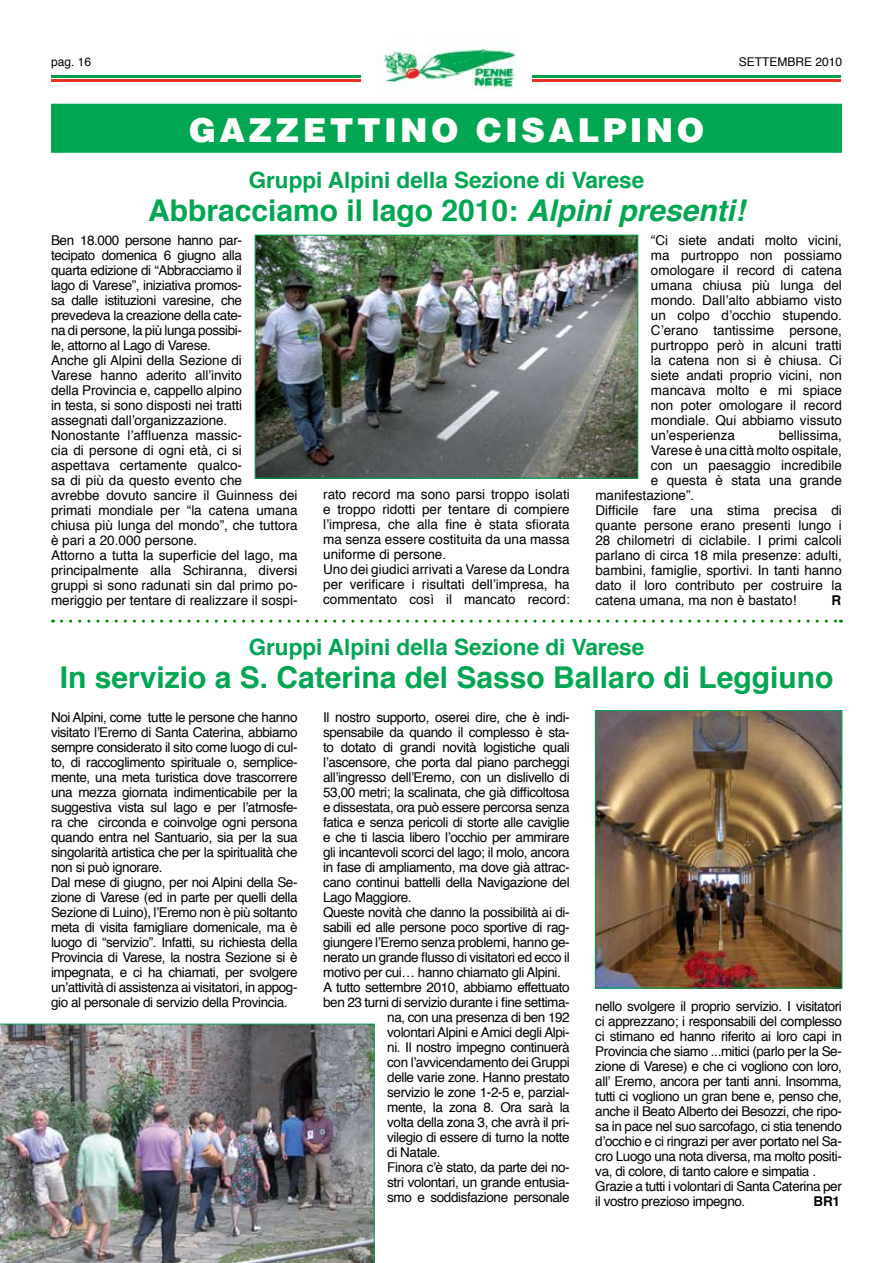
<style>
.page{position:relative;width:893px;height:1263px;background:#fff}
.page>*{position:absolute;margin:0;border:0;box-sizing:border-box;transform-origin:0 0}
.t1{font:900 33px "Helvetica";letter-spacing:.1em;color:#fff}
.t2{font:700 30px "Helvetica";color:#00a651}
.t3{font:700 22.5px "Helvetica";color:#00a651}
.t4{font:13.5px/15px "Helvetica";letter-spacing:-.03em;color:#000}
.t5{font:13.5px/15px "Helvetica";letter-spacing:-.01em;color:#000}
.t6{font:13.5px/15px "Helvetica";color:#000}
.t7{font:700 13.5px "Helvetica";color:#000}
.t8{font:12px "Helvetica";color:#000}
.s1{font-style:italic}
</style>
<div class="page">
<hr style="left:531px;top:80px;width:310px;height:2px;background:#e83226">
<hr style="left:531px;top:75px;width:310px;height:3px;background:#009d4c">
<hr style="left:51px;top:80px;width:310px;height:2px;background:#e83226">
<hr style="left:51px;top:75px;width:310px;height:3px;background:#009d4c">
<img style="left:361px;top:46px;width:171px;height:58px">
<div style="left:52px;top:104px;width:789px;height:48px;background:#00a651"></div>
<div style="left:51px;top:104px;width:791px;height:49px;border:2px solid #00a651"></div>
<img style="left:257px;top:237px;width:379px;height:239px">
<div style="left:255px;top:235px;width:383px;height:243px;border:1px solid #00a651"></div>
<img style="left:0;top:1024px;width:374px;height:239px">
<img style="left:597px;top:712px;width:243px;height:274px">
<div style="left:595px;top:710px;width:247px;height:278px;border:1px solid #00a651"></div>
<svg style="left:61px;top:620px;width:780px;height:3px"></svg>
<p class="t8" style="left:51px;top:52px;width:42px">pag. 16</p>
<p class="t8" style="left:739px;top:53px;width:105px">SETTEMBRE 2010</p>
<h1 class="t1" style="left:189px;top:108px;width:517px">GAZZETTINO CISALPINO</h1>
<h3 class="t3" style="left:249px;top:161px;width:397px">Gruppi Alpini della Sezione di Varese</h3>
<h2 class="t2" style="left:148px;top:186px;width:598px">Abbracciamo il lago 2010: <span class="s1">Alpini presenti!</span></h2>
<p class="t5" style="left:51px;top:233px;width:248px">Ben 18.000 persone hanno par-<br>tecipato domenica 6 giugno alla<br>quarta edizione di “Abbracciamo il<br>lago di Varese”, iniziativa promos-<br>sa dalle istituzioni varesine, che prevedeva la creazione della cate-<br>na di persone, la più lunga possibi-<br>le, attorno al Lago di Varese.<br>Anche gli Alpini della Sezione di<br>Varese hanno aderito all’invito<br>della Provincia e, cappello alpino<br>in testa, si sono disposti nei tratti assegnati dall’organizzazione.<br>Nonostante l’affluenza massic-<br>cia di persone di ogni età, ci si aspettava certamente qualco-<br>sa di più da questo evento che<br>avrebbe dovuto sancire il Guinness dei primati mondiale per “la catena umana chiusa più lunga del mondo”, che tuttora è pari a 20.000 persone.<br>Attorno a tutta la superficie del lago, ma principalmente alla Schiranna, diversi gruppi si sono radunati sin dal primo po&shy;meriggio per tentare di realizzare il sospi-</p>
<p class="t4" style="left:651px;top:233px;width:192px;text-align:justify">“Ci siete andati molto vicini, ma purtroppo non possiamo omologare il record di catena umana chiusa più lunga del mondo. Dall’alto abbiamo visto un colpo d’occhio stupendo.<br>C’erano tantissime persone, purtroppo però in alcuni tratti la catena non si è chiusa. Ci siete andati proprio vicini, non mancava molto e mi spiace non poter omologare il record mondiale. Qui abbiamo vissuto un’esperienza</p>
<p class="t6" style="left:779px;top:428px;width:65px">bellissima,</p>
<p class="t6" style="left:651px;top:443px;width:192px">Varese è una città molto ospitale,</p>
<p class="t6" style="left:651px;top:458px;width:192px">con un paesaggio incredibile</p>
<p class="t6" style="left:651px;top:473px;width:192px">e questa è stata una grande</p>
<p class="t6" style="left:595px;top:488px;width:101px">manifestazione”.</p>
<p class="t6" style="left:595px;top:503px;width:248px">Difficile fare una stima precisa di</p>
<p class="t6" style="left:595px;top:518px;width:248px">quante persone erano presenti lungo i</p>
<p class="t6" style="left:595px;top:533px;width:248px">28 chilometri di ciclabile. I primi calcoli</p>
<p class="t6" style="left:595px;top:548px;width:248px">parlano di circa 18 mila presenze: adulti,</p>
<p class="t6" style="left:595px;top:563px;width:248px">bambini, famiglie, sportivi. In tanti hanno</p>
<p class="t6" style="left:595px;top:578px;width:248px">dato il loro contributo per costruire la</p>
<p class="t6" style="left:595px;top:593px;width:203px">catena umana, ma non è bastato!</p>
<p class="t7" style="left:832px;top:590px;width:11px">R</p>
<h3 class="t3" style="left:249px;top:629px;width:397px">Gruppi Alpini della Sezione di Varese</h3>
<h2 class="t2" style="left:60px;top:653px;width:775px">In servizio a S. Caterina del Sasso Ballaro di Leggiuno</h2>
<p class="t4" style="left:51px;top:710px;width:248px">Noi Alpini, come tutte le persone che hanno visitato l’Eremo di Santa Caterina, abbiamo sempre considerato il sito come luogo di cul&shy;to, di raccoglimento spirituale o, semplice&shy;mente, una meta turistica dove trascorrere una mezza giornata indimenticabile per la suggestiva vista sul lago e per l’atmosfe&shy;ra che circonda e coinvolge ogni persona quando entra nel Santuario, sia per la sua singolarità artistica che per la spiritualità che non si può ignorare.<br>Dal mese di giugno, per noi Alpini della Se&shy;zione di Varese (ed in parte per quelli della Sezione di Luino), l’Eremo non è più soltanto meta di visita famigliare domenicale, ma è luogo di “servizio”. Infatti, su richiesta della Provincia di Varese, la nostra Sezione si è impegnata, e ci ha chiamati, per svolgere un’attività di assistenza ai visitatori, in appog&shy;gio al personale di servizio della Provincia.</p>
<p class="t4" style="left:323px;top:710px;width:248px">Il nostro supporto, oserei dire, che è indi-</p>
<p class="t6" style="left:323px;top:487px;width:248px">rato record ma sono parsi troppo isolati e troppo ridotti per tentare di compiere l’impresa, che alla fine è stata sfiorata ma senza essere costituita da una massa uniforme di persone.<br>Uno dei giudici arrivati a Varese da Londra per verificare i risultati dell’impresa, ha commentato così il mancato record:</p>
<p class="t4" style="left:323px;top:725px;width:248px">spensabile da quando il complesso è sta-</p>
<p class="t4" style="left:323px;top:740px;width:248px">to dotato di grandi novità logistiche quali</p>
<p class="t4" style="left:323px;top:755px;width:248px">l’ascensore, che porta dal piano parcheggi</p>
<p class="t4" style="left:323px;top:770px;width:248px">all’ingresso dell’Eremo, con un dislivello di</p>
<p class="t4" style="left:323px;top:785px;width:248px">53,00 metri; la scalinata, che già difficoltosa</p>
<p class="t4" style="left:323px;top:800px;width:248px">e dissestata, ora può essere percorsa senza</p>
<p class="t4" style="left:323px;top:815px;width:248px">fatica e senza pericoli di storte alle caviglie</p>
<p class="t4" style="left:323px;top:830px;width:248px">e che ti lascia libero l’occhio per ammirare</p>
<p class="t4" style="left:323px;top:845px;width:248px">gli incantevoli scorci del lago; il molo, ancora</p>
<p class="t4" style="left:323px;top:860px;width:248px">in fase di ampliamento, ma dove già attrac-</p>
<p class="t4" style="left:323px;top:875px;width:248px">cano continui battelli della Navigazione del</p>
<p class="t4" style="left:323px;top:890px;width:90px">Lago Maggiore.</p>
<p class="t4" style="left:323px;top:905px;width:248px">Queste novità che danno la possibilità ai di-</p>
<p class="t4" style="left:323px;top:920px;width:248px">sabili ed alle persone poco sportive di rag-</p>
<p class="t4" style="left:323px;top:935px;width:248px">giungere l’Eremo senza problemi, hanno ge-</p>
<p class="t4" style="left:323px;top:950px;width:248px">nerato un grande flusso di visitatori ed ecco il</p>
<p class="t4" style="left:323px;top:965px;width:239px">motivo per cui… hanno chiamato gli Alpini.</p>
<p class="t4" style="left:323px;top:980px;width:248px">A tutto settembre 2010, abbiamo effettuato</p>
<p class="t4" style="left:323px;top:995px;width:248px">ben 23 turni di servizio durante i fine settima-</p>
<p class="t4" style="left:387px;top:1010px;width:184px">na, con una presenza di ben 192</p>
<p class="t4" style="left:387px;top:1025px;width:184px">volontari Alpini e Amici degli Alpi-</p>
<p class="t4" style="left:387px;top:1040px;width:184px">ni. Il nostro impegno continuerà</p>
<p class="t4" style="left:387px;top:1055px;width:184px">con l’avvicendamento dei Gruppi</p>
<p class="t4" style="left:387px;top:1070px;width:184px">delle varie zone. Hanno prestato</p>
<p class="t4" style="left:387px;top:1085px;width:184px">servizio le zone 1-2-5 e, parzial-</p>
<p class="t4" style="left:387px;top:1100px;width:184px">mente, la zona 8. Ora sarà la</p>
<p class="t4" style="left:387px;top:1115px;width:184px">volta della zona 3, che avrà il pri-</p>
<p class="t4" style="left:387px;top:1130px;width:184px">vilegio di essere di turno la notte</p>
<p class="t4" style="left:387px;top:1145px;width:55px">di Natale.</p>
<p class="t4" style="left:387px;top:1160px;width:184px">Finora c’è stato, da parte dei no-</p>
<p class="t4" style="left:387px;top:1175px;width:184px">stri volontari, un grande entusia-</p>
<p class="t4" style="left:387px;top:1190px;width:184px">smo e soddisfazione personale</p>
<p class="t4" style="left:595px;top:999px;width:248px">nello svolgere il proprio servizio. I visitatori ci apprezzano; i responsabili del complesso ci stimano ed hanno riferito ai loro capi in Provincia che siamo ...mitici (parlo per la Se&shy;zione di Varese) e che ci vogliono con loro, all’ Eremo, ancora per tanti anni. Insomma, tutti ci vogliono un gran bene e, penso che, anche il Beato Alberto dei Besozzi, che ripo&shy;sa in pace nel suo sarcofago, ci stia tenendo d’occhio e ci ringrazi per aver portato nel Sa&shy;cro Luogo una nota diversa, ma molto positi&shy;va, di colore, di tanto calore e simpatia .<br>Grazie a tutti i volontari di Santa Caterina per il vostro prezioso impegno.</p>
<p class="t7" style="left:814px;top:1191px;width:28px">BR1</p>
</div>
